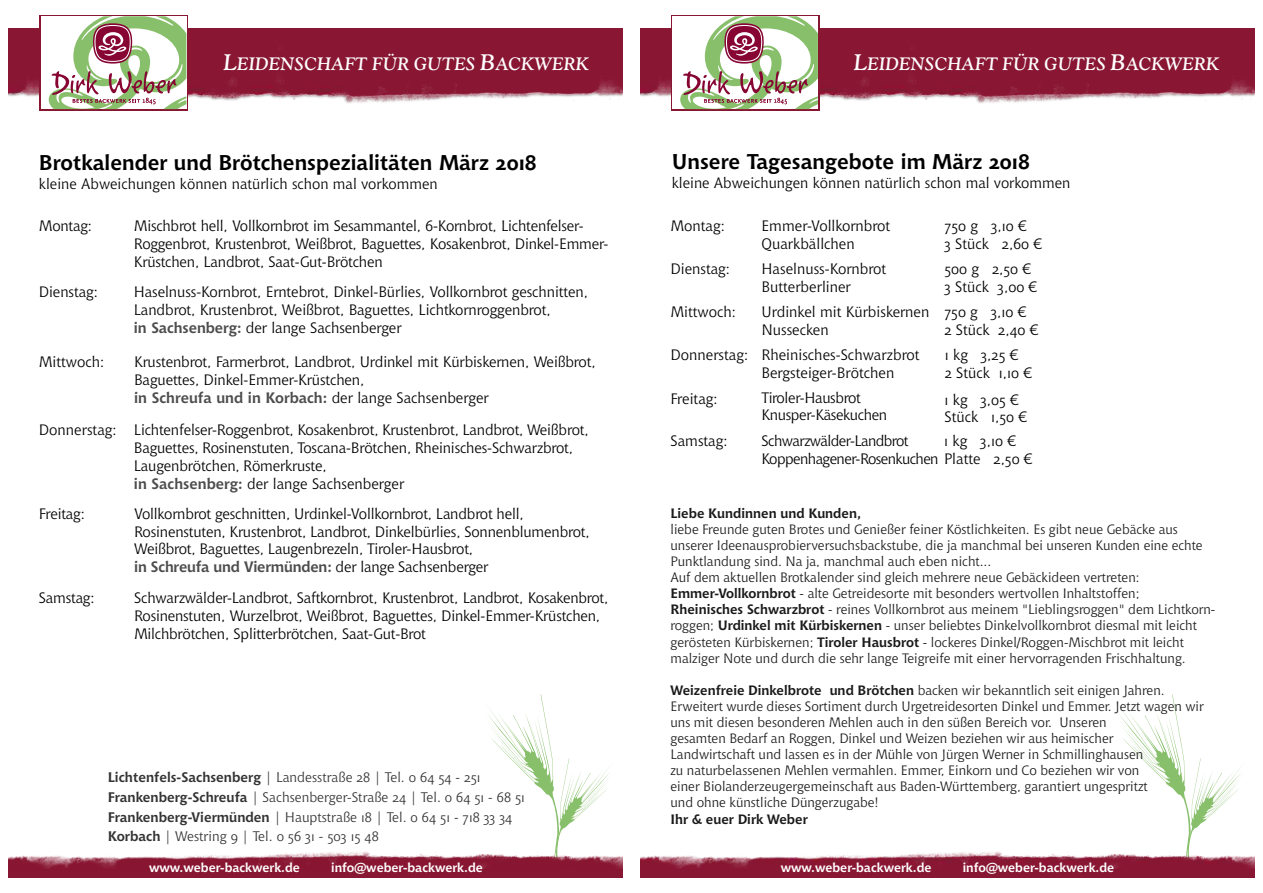
<style>
.page{position:relative;width:1263px;height:893px;background:#fff}
.page>*{position:absolute;margin:0;border:0;box-sizing:border-box;transform-origin:0 0}
.t1{font:700 21.15px "Chianti OSFBT";color:#000}
.t2{font:italic 700 18px "Goudy Old Style BT";letter-spacing:.02em;color:#fff}
.t3{font:15px/17.9px "Chianti OSFBT";letter-spacing:-.01em;color:#000}
.t4{font:15px/17.9px "Chianti OSFBT";letter-spacing:-.035em;color:#000}
.t5{font:14.85px "Chianti OSFBT";color:#000}
.t6{font:13.8px/19.8px "Chianti OSFBT";color:#333}
.t7{font:13.5px/16px "Chianti OSFBT";color:#1a1a1a}
.t8{font:700 13.5px "Chianti OSFBT";color:#1a1a1a}
.t9{font:700 12.75px "Chianti OSFBT";color:#fff}
.s1{font-size:22.5px}
.s2{font-weight:700;color:#4d4d4d}
.s3{font-weight:700}
</style>
<div class="page">
<svg style="left:1119px;top:694px;width:122px;height:157px"></svg>
<div style="left:640px;top:869px;width:614px;height:8px;background:#871733"></div>
<img style="left:640px;top:851px;width:614px;height:18px">
<img style="left:640px;top:29px;width:614px;height:74px">
<svg style="left:671px;top:15px;width:148px;height:96px"></svg>
<div style="left:673px;top:16px;width:145px;height:93px;background:#fff"></div>
<svg style="left:680px;top:16px;width:138px;height:93px"></svg>
<div style="left:1196px;top:868px;width:9px;height:8px;background:#871733"></div>
<svg style="left:488px;top:694px;width:121px;height:157px"></svg>
<div style="left:9px;top:869px;width:614px;height:8px;background:#871733"></div>
<img style="left:9px;top:851px;width:614px;height:18px">
<img style="left:9px;top:29px;width:614px;height:74px">
<svg style="left:40px;top:15px;width:148px;height:96px"></svg>
<div style="left:41px;top:16px;width:145px;height:93px;background:#fff"></div>
<svg style="left:48px;top:16px;width:138px;height:93px"></svg>
<div style="left:565px;top:868px;width:9px;height:8px;background:#871733"></div>
<p class="t2" style="left:223px;top:56px;width:367px"><span class="s1">L</span>EIDENSCHAFT FÜR GUTES <span class="s1">B</span>ACKWERK</p>
<p class="t2" style="left:854px;top:56px;width:367px"><span class="s1">L</span>EIDENSCHAFT FÜR GUTES <span class="s1">B</span>ACKWERK</p>
<h1 class="t1" style="left:39px;top:153px;width:499px">Brotkalender und Brötchenspezialitäten März 2018</h1>
<p class="t5" style="left:39px;top:177px;width:400px">kleine Abweichungen können natürlich schon mal vorkommen</p>
<p class="t3" style="left:39px;top:219px;width:55px">Montag:</p>
<p class="t3" style="left:134px;top:218px;width:476px">Mischbrot hell, Vollkornbrot im Sesammantel, 6-Kornbrot, Lichtenfelser-<br>Roggenbrot, Krustenbrot, Weißbrot, Baguettes, Kosakenbrot, Dinkel-Emmer-<br>Krüstchen, Landbrot, Saat-Gut-Brötchen</p>
<p class="t3" style="left:39px;top:284px;width:61px">Dienstag:</p>
<p class="t3" style="left:134px;top:284px;width:456px">Haselnuss-Kornbrot, Erntebrot, Dinkel-Bürlies, Vollkornbrot geschnitten,<br>Landbrot, Krustenbrot, Weißbrot, Baguettes, Lichtkornroggenbrot,<br><span class="s2">in Sachsenberg:</span> der lange Sachsenberger</p>
<p class="t3" style="left:39px;top:354px;width:67px">Mittwoch:</p>
<p class="t3" style="left:134px;top:354px;width:463px">Krustenbrot, Farmerbrot, Landbrot, Urdinkel mit Kürbiskernen, Weißbrot,<br>Baguettes, Dinkel-Emmer-Krüstchen,<br><span class="s2">in Schreufa und in Korbach:</span> der lange Sachsenberger</p>
<p class="t3" style="left:39px;top:422px;width:79px">Donnerstag:</p>
<p class="t3" style="left:134px;top:422px;width:456px">Lichtenfelser-Roggenbrot, Kosakenbrot, Krustenbrot, Landbrot, Weißbrot, Baguettes, Rosinenstuten, Toscana-Brötchen, Rheinisches-Schwarzbrot, Laugenbrötchen, Römerkruste,<br><span class="s2">in Sachsenberg:</span> der lange Sachsenberger</p>
<p class="t3" style="left:39px;top:506px;width:48px">Freitag:</p>
<p class="t3" style="left:134px;top:506px;width:457px">Vollkornbrot geschnitten, Urdinkel-Vollkornbrot, Landbrot hell, Rosinenstuten, Krustenbrot, Landbrot, Dinkelbürlies, Sonnenblumenbrot, Weißbrot, Baguettes, Laugenbrezeln, Tiroler-Hausbrot,<br><span class="s2">in Schreufa und Viermünden:</span> der lange Sachsenberger</p>
<p class="t3" style="left:39px;top:590px;width:57px">Samstag:</p>
<p class="t3" style="left:134px;top:590px;width:476px">Schwarzwälder-Landbrot, Saftkornbrot, Krustenbrot, Landbrot, Kosakenbrot,<br>Rosinenstuten, Wurzelbrot, Weißbrot, Baguettes, Dinkel-Emmer-Krüstchen,<br>Milchbrötchen, Splitterbrötchen, Saat-Gut-Brot</p>
<p class="t6" style="left:108px;top:768px;width:419px"><span class="s3">Lichtenfels-Sachsenberg</span> | Landesstraße 28 | Tel. 0 64 54 - 251<br><span class="s3">Frankenberg-Schreufa</span> | Sachsenberger-Straße 24 | Tel. 0 64 51 - 68 51<br><span class="s3">Frankenberg-Viermünden</span> | Hauptstraße 18 | Tel. 0 64 51 - 718 33 34<br><span class="s3">Korbach</span> | Westring 9 | Tel. 0 56 31 - 503 15 48</p>
<h1 class="t1" style="left:672px;top:153px;width:359px">Unsere Tagesangebote im März 2018</h1>
<p class="t5" style="left:672px;top:177px;width:400px">kleine Abweichungen können natürlich schon mal vorkommen</p>
<p class="t3" style="left:670px;top:218px;width:56px">Montag:</p>
<p class="t3" style="left:761px;top:218px;width:130px">Emmer-Vollkornbrot<br>Quarkbällchen</p>
<p class="t3" style="left:944px;top:219px;width:99px">750 g 3,10 €<br>3 Stück 2,60 €</p>
<p class="t3" style="left:670px;top:261px;width:61px">Dienstag:</p>
<p class="t3" style="left:761px;top:261px;width:126px">Haselnuss-Kornbrot<br>Butterberliner</p>
<p class="t3" style="left:944px;top:261px;width:94px">500 g 2,50 €<br>3 Stück 3,00 €</p>
<p class="t3" style="left:670px;top:304px;width:67px">Mittwoch:</p>
<p class="t3" style="left:761px;top:304px;width:169px">Urdinkel mit Kürbiskernen<br>Nussecken</p>
<p class="t3" style="left:944px;top:304px;width:95px">750 g 3,10 €<br>2 Stück 2,40 €</p>
<p class="t3" style="left:670px;top:348px;width:79px">Donnerstag:</p>
<p class="t3" style="left:761px;top:348px;width:159px">Rheinisches-Schwarzbrot<br>Bergsteiger-Brötchen</p>
<p class="t3" style="left:945px;top:348px;width:89px">1 kg 3,25 €<br>2 Stück 1,10 €</p>
<p class="t3" style="left:670px;top:391px;width:49px">Freitag:</p>
<p class="t3" style="left:761px;top:390px;width:127px">Tiroler-Hausbrot<br>Knusper-Käsekuchen</p>
<p class="t3" style="left:944px;top:392px;width:84px">1 kg 3,05 €<br>Stück 1,50 €</p>
<p class="t3" style="left:670px;top:434px;width:59px">Samstag:</p>
<p class="t4" style="left:761px;top:434px;width:273px;text-indent:183px">1 kg 3,10 €<br>Koppenhagener-Rosenkuchen Platte 2,50 €</p>
<p class="t4" style="left:761px;top:434px;width:149px">Schwarzwälder-Landbrot</p>
<p class="t8" style="left:670px;top:507px;width:192px">Liebe Kundinnen und Kunden,</p>
<p class="t7" style="left:670px;top:522px;width:546px">liebe Freunde guten Brotes und Genießer feiner Köstlichkeiten. Es gibt neue Gebäcke aus unserer Ideenausprobierversuchsbackstube, die ja manchmal bei unseren Kunden eine echte Punktlandung sind. Na ja, manchmal auch eben nicht...<br>Auf dem aktuellen Brotkalender sind gleich mehrere neue Gebäckideen vertreten:<br><span class="s3">Emmer-Vollkornbrot</span> - alte Getreidesorte mit besonders wertvollen Inhaltstoffen; <span class="s3">Rheinisches Schwarzbrot</span> - reines Vollkornbrot aus meinem "Lieblingsroggen" dem Lichtkorn&shy;roggen; <span class="s3">Urdinkel mit Kürbiskernen</span> - unser beliebtes Dinkelvollkornbrot diesmal mit leicht gerösteten Kürbiskernen; <span class="s3">Tiroler Hausbrot</span> - lockeres Dinkel/Roggen-Mischbrot mit leicht malziger Note und durch die sehr lange Teigreife mit einer hervorragenden Frischhaltung.</p>
<p class="t7" style="left:670px;top:683px;width:535px"><span class="s3">Weizenfreie Dinkelbrote und Brötchen</span> backen wir bekanntlich seit einigen Jahren.<br>Erweitert wurde dieses Sortiment durch Urgetreidesorten Dinkel und Emmer. Jetzt wagen wir uns mit diesen besonderen Mehlen auch in den süßen Bereich vor. Unseren<br>gesamten Bedarf an Roggen, Dinkel und Weizen beziehen wir aus heimischer<br>Landwirtschaft und lassen es in der Mühle von Jürgen Werner in Schmillinghausen<br>zu naturbelassenen Mehlen vermahlen. Emmer, Einkorn und Co beziehen wir von<br>einer Biolanderzeugergemeinschaft aus Baden-Württemberg, garantiert ungespritzt<br>und ohne künstliche Düngerzugabe!</p>
<p class="t8" style="left:670px;top:813px;width:139px">Ihr &amp; euer Dirk Weber</p>
<p class="t9" style="left:149px;top:862px;width:152px">www.weber-backwerk.de</p>
<p class="t9" style="left:331px;top:862px;width:153px">info@weber-backwerk.de</p>
<p class="t9" style="left:781px;top:862px;width:152px">www.weber-backwerk.de</p>
<p class="t9" style="left:963px;top:862px;width:153px">info@weber-backwerk.de</p>
</div>
